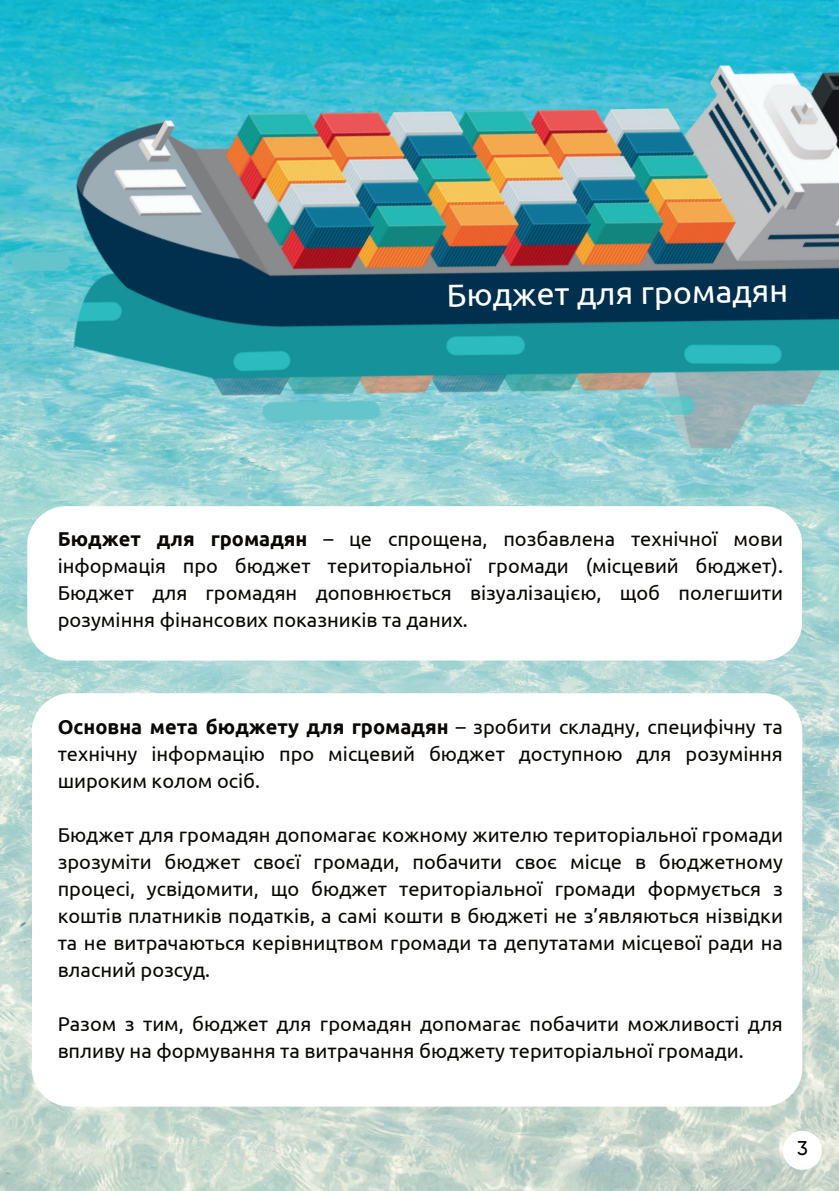
<style>
.page{position:relative;width:839px;height:1191px;background:#fff}
.page>*{position:absolute;margin:0;border:0;box-sizing:border-box;transform-origin:0 0}
.t1{font:32.2px "Ubuntu";color:#fff}
.t2{font:20px/27px "Ubuntu";color:#080704;text-align:justify}
.t3{font:500 20px "Gilroy";color:#080704}
.s1{font-weight:700}
</style>
<div class="page">
<img style="left:0;top:740px;width:838px;height:451px">
<img style="left:0;top:0;width:838px;height:740px">
<div style="left:27px;top:506px;width:775px;height:155px;background:#fff;border-radius:39px"></div>
<div style="left:32px;top:693px;width:770px;height:414px;background:#fff;border-radius:39px"></div>
<div style="left:782px;top:1131px;width:39px;height:39px;background:#fff;border-radius:19px"></div>
<h1 class="t1" style="left:446px;top:276px;width:343px;rotate:-1deg">Бюджет для громадян</h1>
<p class="t2" style="left:58px;top:524px;width:726px"><span class="s1">Бюджет для громадян</span> – це спрощена, позбавлена технічної мови інформація про бюджет територіальної громади (місцевий бюджет).<br>Бюджет для громадян доповнюється візуалізацією, щоб полегшити розуміння фінансових показників та даних.</p>
<p class="t2" style="left:58px;top:713px;width:726px"><span class="s1">Основна мета бюджету для громадян</span> – зробити складну, специфічну та технічну інформацію про місцевий бюджет доступною для розуміння широким колом осіб.</p>
<p class="t2" style="left:58px;top:821px;width:726px">Бюджет для громадян допомагає кожному жителю територіальної громади зрозуміти бюджет своєї громади, побачити своє місце в бюджетному процесі, усвідомити, що бюджет територіальної громади формується з коштів платників податків, а самі кошти в бюджеті не з’являються нізвідки та не витрачаються керівництвом громади та депутатами місцевої ради на власний розсуд.</p>
<p class="t2" style="left:58px;top:1010px;width:726px">Разом з тим, бюджет для громадян допомагає побачити можливості для впливу на формування та витрачання бюджету територіальної громади.</p>
<p class="t3" style="left:797px;top:1136px;width:12px">3</p>
</div>
